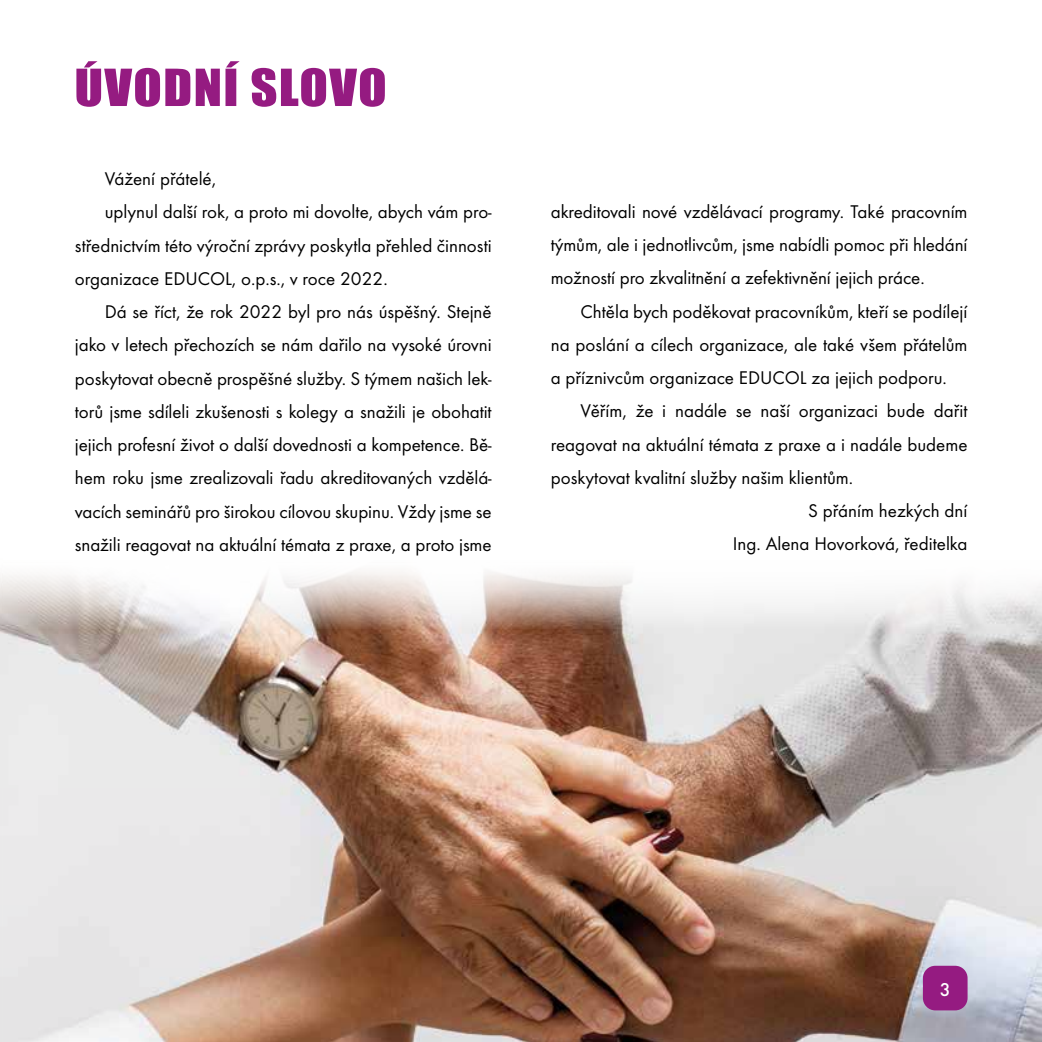
<style>
.page{position:relative;width:1042px;height:1042px;background:#fff}
.page>*{position:absolute;margin:0;border:0;box-sizing:border-box;transform-origin:0 0}
.t1{font:47.25px "Impact";letter-spacing:.025em;color:#951b81;scale:1.11 1}
.t2{font:500 19.25px "Futura TOT";color:#fff}
.t3{font:19.07px/33.2px "Futura TOT";letter-spacing:-.005em;color:#000;text-align:justify}
</style>
<div class="page">
<img style="left:0;top:571px;width:1042px;height:471px">
<div style="left:923px;top:966px;width:44px;height:44px;background:#951b81;border-radius:12px"></div>
<h1 class="t1" style="left:74px;top:51px;width:283px">ÚVODNÍ SLOVO</h1>
<p class="t3" style="left:105px;top:162px;width:113px">Vážení přátelé,</p>
<p class="t3" style="left:105px;top:195px;width:388px">uplynul další rok, a proto mi dovolte, abych vám pro-</p>
<p class="t3" style="left:75px;top:228px;width:418px">střednictvím této výroční zprávy poskytla přehled činnosti</p>
<p class="t3" style="left:75px;top:262px;width:314px">organizace EDUCOL, o.p.s., v roce 2022.</p>
<p class="t3" style="left:105px;top:295px;width:388px">Dá se říct, že rok 2022 byl pro nás úspěšný. Stejně</p>
<p class="t3" style="left:75px;top:328px;width:418px">jako v letech přechozích se nám dařilo na vysoké úrovni</p>
<p class="t3" style="left:75px;top:361px;width:418px">poskytovat obecně prospěšné služby. S týmem našich lek-</p>
<p class="t3" style="left:75px;top:395px;width:418px">torů jsme sdíleli zkušenosti s kolegy a snažili je obohatit</p>
<p class="t3" style="left:75px;top:428px;width:418px">jejich profesní život o další dovednosti a kompetence. Bě-</p>
<p class="t3" style="left:75px;top:461px;width:418px">hem roku jsme zrealizovali řadu akreditovaných vzdělá-</p>
<p class="t3" style="left:75px;top:494px;width:418px">vacích seminářů pro širokou cílovou skupinu. Vždy jsme se</p>
<p class="t3" style="left:75px;top:528px;width:418px">snažili reagovat na aktuální témata z praxe, a proto jsme</p>
<p class="t3" style="left:551px;top:195px;width:418px">akreditovali nové vzdělávací programy. Také pracovním týmům, ale i jednotlivcům, jsme nabídli pomoc při hledání možností pro zkvalitnění a zefektivnění jejich práce.</p>
<p class="t3" style="left:551px;top:294px;width:418px;text-indent:30px">Chtěla bych poděkovat pracovníkům, kteří se podílejí na poslání a cílech organizace, ale také všem přátelům a příznivcům organizace EDUCOL za jejich podporu.</p>
<p class="t3" style="left:580px;top:394px;width:388px">Věřím, že i nadále se naší organizaci bude dařit</p>
<p class="t3" style="left:551px;top:427px;width:418px">reagovat na aktuální témata z praxe a i nadále budeme</p>
<p class="t3" style="left:551px;top:461px;width:304px">poskytovat kvalitní služby našim klientům.</p>
<p class="t3" style="left:808px;top:494px;width:161px">S přáním hezkých dní</p>
<p class="t3" style="left:733px;top:527px;width:236px">Ing. Alena Hovorková, ředitelka</p>
<p class="t2" style="left:940px;top:978px;width:12px">3</p>
</div>
